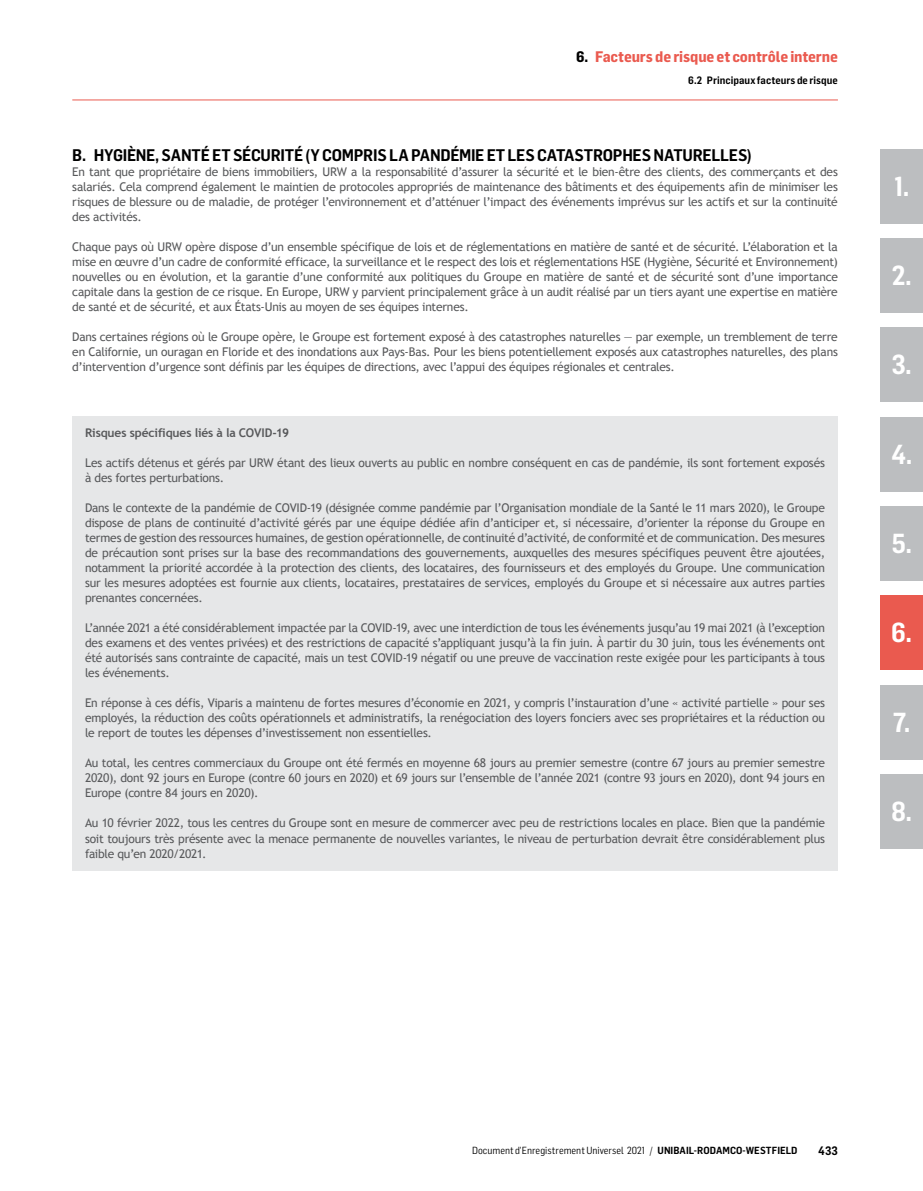
<style>
.page{position:relative;width:923px;height:1191px;background:#fff}
.page>*{position:absolute;margin:0;border:0;box-sizing:border-box;transform-origin:0 0}
.t1{font:600 27px "Flama Semicondensed";color:#fff}
.t2{font:600 16.5px "Flama Semicondensed";letter-spacing:-.02em;color:#000}
.t3{font:700 15px "Flama Semicondensed";letter-spacing:-.01em;color:#ea5a4f}
.t4{font:12px/15px "Trebuchet MS";letter-spacing:-.015em;color:#58595b;text-align:justify}
.t5{font:700 12px "Trebuchet MS";letter-spacing:-.01em;color:#58595b}
.t6{font:600 12px "Flama Semicondensed";color:#000}
.t7{font:600 10.5px "Flama Semicondensed";color:#000}
.t8{font:10.2px "Flama Semicondensed";letter-spacing:.005em;color:#000}
.s1{color:#000}
.s2{font-weight:600}
</style>
<div class="page">
<hr style="left:72px;top:100px;width:766px;height:1px;background:#ea5a4f">
<div style="left:880px;top:238px;width:43px;height:75px;background:#bcbec0"></div>
<div style="left:880px;top:327px;width:43px;height:75px;background:#bcbec0"></div>
<div style="left:880px;top:417px;width:43px;height:74px;background:#bcbec0"></div>
<div style="left:880px;top:506px;width:43px;height:74px;background:#bcbec0"></div>
<div style="left:880px;top:595px;width:43px;height:75px;background:#ea5a4f"></div>
<div style="left:880px;top:685px;width:43px;height:74px;background:#bcbec0"></div>
<div style="left:880px;top:774px;width:43px;height:74px;background:#bcbec0"></div>
<div style="left:880px;top:149px;width:43px;height:74px;background:#bcbec0"></div>
<div style="left:72px;top:416px;width:766px;height:454px;background:#e6e7e8"></div>
<p class="t3" style="left:576px;top:47px;width:263px"><span class="s1">6.</span> Facteurs de risque et contrôle interne</p>
<p class="t7" style="left:688px;top:73px;width:151px">6.2 Principaux facteurs de risque</p>
<h2 class="t2" style="left:72px;top:144px;width:681px">B. HYGIÈNE, SANTÉ ET SÉCURITÉ (Y COMPRIS LA PANDÉMIE ET LES CATASTROPHES NATURELLES)</h2>
<p class="t4" style="left:72px;top:164px;width:767px">En tant que propriétaire de biens immobiliers, URW a la responsabilité d’assurer la sécurité et le bien-être des clients, des commerçants et des salariés. Cela comprend également le maintien de protocoles appropriés de maintenance des bâtiments et des équipements afin de minimiser les risques de blessure ou de maladie, de protéger l’environnement et d’atténuer l’impact des événements imprévus sur les actifs et sur la continuité des activités.</p>
<p class="t4" style="left:72px;top:239px;width:767px">Chaque pays où URW opère dispose d’un ensemble spécifique de lois et de réglementations en matière de santé et de sécurité. L’élaboration et la mise en œuvre d’un cadre de conformité efficace, la surveillance et le respect des lois et réglementations HSE (Hygiène, Sécurité et Environnement) nouvelles ou en évolution, et la garantie d’une conformité aux politiques du Groupe en matière de santé et de sécurité sont d’une importance capitale dans la gestion de ce risque. En Europe, URW y parvient principalement grâce à un audit réalisé par un tiers ayant une expertise en matière de santé et de sécurité, et aux États-Unis au moyen de ses équipes internes.</p>
<p class="t4" style="left:72px;top:329px;width:767px">Dans certaines régions où le Groupe opère, le Groupe est fortement exposé à des catastrophes naturelles — par exemple, un tremblement de terre en Californie, un ouragan en Floride et des inondations aux Pays-Bas. Pour les biens potentiellement exposés aux catastrophes naturelles, des plans d’intervention d’urgence sont définis par les équipes de directions, avec l’appui des équipes régionales et centrales.</p>
<p class="t5" style="left:85px;top:425px;width:206px">Risques spécifiques liés à la COVID-19</p>
<p class="t4" style="left:85px;top:456px;width:741px">Les actifs détenus et gérés par URW étant des lieux ouverts au public en nombre conséquent en cas de pandémie, ils sont fortement exposés à des fortes perturbations.</p>
<p class="t4" style="left:85px;top:501px;width:741px">Dans le contexte de la pandémie de COVID-19 (désignée comme pandémie par l’Organisation mondiale de la Santé le 11 mars 2020), le Groupe dispose de plans de continuité d’activité gérés par une équipe dédiée afin d’anticiper et, si nécessaire, d’orienter la réponse du Groupe en termes de gestion des ressources humaines, de gestion opérationnelle, de continuité d’activité, de conformité et de communication. Des mesures de précaution sont prises sur la base des recommandations des gouvernements, auxquelles des mesures spécifiques peuvent être ajoutées, notamment la priorité accordée à la protection des clients, des locataires, des fournisseurs et des employés du Groupe. Une communication sur les mesures adoptées est fournie aux clients, locataires, prestataires de services, employés du Groupe et si nécessaire aux autres parties prenantes concernées.</p>
<p class="t4" style="left:85px;top:621px;width:741px">L’année 2021 a été considérablement impactée par la COVID-19, avec une interdiction de tous les événements jusqu’au 19 mai 2021 (à l’exception des examens et des ventes privées) et des restrictions de capacité s’appliquant jusqu’à la fin juin. À partir du 30 juin, tous les événements ont été autorisés sans contrainte de capacité, mais un test COVID-19 négatif ou une preuve de vaccination reste exigée pour les participants à tous les événements.</p>
<p class="t4" style="left:85px;top:696px;width:741px">En réponse à ces défis, Viparis a maintenu de fortes mesures d’économie en 2021, y compris l’instauration d’une « activité partielle » pour ses employés, la réduction des coûts opérationnels et administratifs, la renégociation des loyers fonciers avec ses propriétaires et la réduction ou le report de toutes les dépenses d’investissement non essentielles.</p>
<p class="t4" style="left:85px;top:756px;width:741px">Au total, les centres commerciaux du Groupe ont été fermés en moyenne 68 jours au premier semestre (contre 67 jours au premier semestre 2020), dont 92 jours en Europe (contre 60 jours en 2020) et 69 jours sur l’ensemble de l’année 2021 (contre 93 jours en 2020), dont 94 jours en Europe (contre 84 jours en 2020).</p>
<p class="t4" style="left:85px;top:816px;width:741px">Au 10 février 2022, tous les centres du Groupe sont en mesure de commercer avec peu de restrictions locales en place. Bien que la pandémie soit toujours très présente avec la menace permanente de nouvelles variantes, le niveau de perturbation devrait être considérablement plus faible qu’en 2020/2021.</p>
<h1 class="t1" style="left:894px;top:168px;width:17px">1.</h1>
<h1 class="t1" style="left:891px;top:258px;width:22px">2.</h1>
<h1 class="t1" style="left:891px;top:347px;width:22px">3.</h1>
<h1 class="t1" style="left:891px;top:436px;width:23px">4.</h1>
<h1 class="t1" style="left:891px;top:526px;width:22px">5.</h1>
<h1 class="t1" style="left:891px;top:615px;width:22px">6.</h1>
<h1 class="t1" style="left:893px;top:704px;width:19px">7.</h1>
<h1 class="t1" style="left:891px;top:793px;width:23px">8.</h1>
<p class="t8" style="left:472px;top:1143px;width:327px">Document d’Enregistrement Universel 2021 / <span class="s2">UNIBAIL-RODAMCO-WESTFIELD</span></p>
<p class="t6" style="left:818px;top:1142px;width:21px">433</p>
</div>
